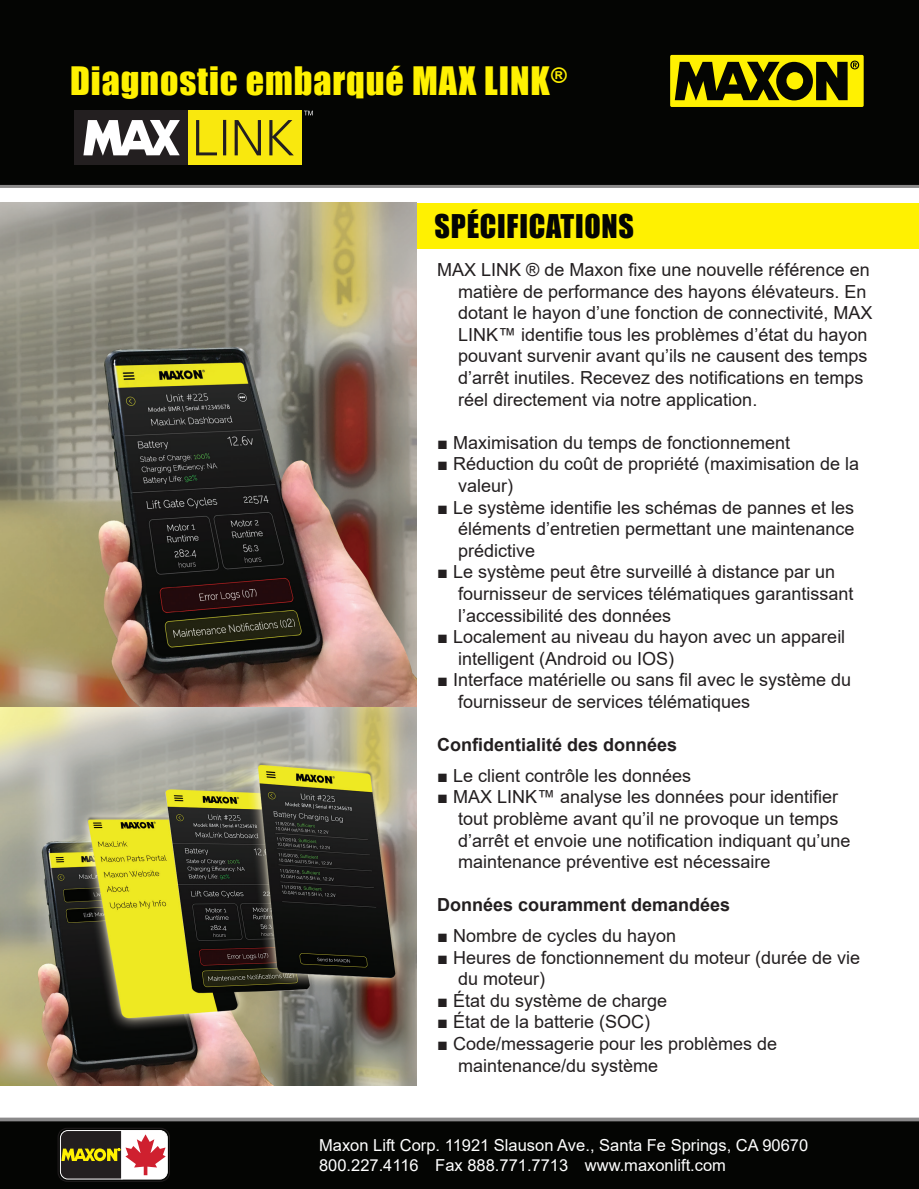
<style>
.page{position:relative;width:919px;height:1189px;background:#fff}
.page>*{position:absolute;margin:0;border:0;box-sizing:border-box;transform-origin:0 0}
.t1{font:36px "Impact";letter-spacing:.025em;color:#fff101}
.TOC_TEXT{font:30px "Impact";letter-spacing:.025em;color:#040503}
.TOC_TEXT-2{font:18px/21.6px "Arial";color:#231f20}
.TOC_TEXT-3{font:700 18px "Arial";color:#231f20}
.t2{font:16.5px/19.5px "Arial";color:#fff}
</style>
<div class="page">
<div style="left:0;top:0;width:919px;height:188px;background:#040503"></div>
<div style="left:670px;top:55px;width:194px;height:52px;background:#fff101;border-radius:2px"></div>
<svg style="left:675px;top:61px;width:184px;height:40px"></svg>
<div style="left:75px;top:110px;width:113px;height:55px;background:#231f20"></div>
<div style="left:188px;top:110px;width:113px;height:55px;background:#f9e80e"></div>
<svg style="left:83px;top:120px;width:97px;height:36px"></svg>
<svg style="left:196px;top:120px;width:98px;height:35px"></svg>
<svg style="left:304px;top:111px;width:9px;height:4px"></svg>
<div style="left:0;top:1120px;width:919px;height:69px;background:#040503"></div>
<hr style="left:0;top:1118px;width:919px;height:3px;background:#8a898a">
<div style="left:58px;top:1128px;width:112px;height:53px;border:1px solid #231f20;border-radius:9px"></div>
<svg style="left:60px;top:1130px;width:108px;height:49px;background:#937764"></svg>
<div style="left:408px;top:203px;width:511px;height:46px;background:#fff101"></div>
<img style="left:0;top:203px;width:416px;height:882px">
<h1 class="t1" style="left:70px;top:53px;width:499px">Diagnostic embarqué MAX LINK<sup>®</sup></h1>
<p class="TOC_TEXT" style="left:435px;top:203px;width:201px">SPÉCIFICATIONS</p>
<p class="TOC_TEXT-2" style="left:458px;top:259px;width:416px;text-indent:-21px">MAX LINK ® de Maxon fixe une nouvelle référence en matière de performance des hayons élévateurs. En dotant le hayon d’une fonction de connectivité, MAX LINK™ identifie tous les problèmes d’état du hayon pouvant survenir avant qu’ils ne causent des temps d’arrêt inutiles. Recevez des notifications en temps réel directement via notre application.</p>
<p class="TOC_TEXT-2" style="left:437px;top:431px;width:355px">■ Maximisation du temps de fonctionnement</p>
<p class="TOC_TEXT-2" style="left:458px;top:453px;width:403px;text-indent:-21px">■ Réduction du coût de propriété (maximisation de la valeur)</p>
<p class="TOC_TEXT-2" style="left:458px;top:496px;width:398px;text-align:justify;text-indent:-21px">■ Le système identifie les schémas de pannes et les éléments d’entretien permettant une maintenance prédictive</p>
<p class="TOC_TEXT-2" style="left:458px;top:561px;width:397px;text-indent:-21px">■ Le système peut être surveillé à distance par un fournisseur de services télématiques garantissant l’accessibilité des données</p>
<p class="TOC_TEXT-2" style="left:458px;top:626px;width:389px;text-indent:-21px">■ Localement au niveau du hayon avec un appareil intelligent (Android ou IOS)</p>
<p class="TOC_TEXT-2" style="left:458px;top:669px;width:395px;text-indent:-21px">■ Interface matérielle ou sans fil avec le système du fournisseur de services télématiques</p>
<p class="TOC_TEXT-3" style="left:437px;top:732px;width:242px">Confidentialité des données</p>
<p class="TOC_TEXT-2" style="left:437px;top:764px;width:255px">■ Le client contrôle les données</p>
<p class="TOC_TEXT-2" style="left:458px;top:786px;width:394px;text-indent:-21px">■ MAX LINK™ analyse les données pour identifier tout problème avant qu’il ne provoque un temps d’arrêt et envoie une notification indiquant qu’une maintenance préventive est nécessaire</p>
<p class="TOC_TEXT-3" style="left:437px;top:892px;width:295px">Données couramment demandées</p>
<p class="TOC_TEXT-2" style="left:437px;top:925px;width:240px">■ Nombre de cycles du hayon</p>
<p class="TOC_TEXT-2" style="left:458px;top:946px;width:404px;text-indent:-21px">■ Heures de fonctionnement du moteur (durée de vie du moteur)</p>
<p class="TOC_TEXT-2" style="left:437px;top:989px;width:231px">■ État du système de charge</p>
<p class="TOC_TEXT-2" style="left:437px;top:1011px;width:214px">■ État de la batterie (SOC)</p>
<p class="TOC_TEXT-2" style="left:458px;top:1033px;width:321px;text-indent:-21px">■ Code/messagerie pour les problèmes de maintenance/du système</p>
<p class="t2" style="left:319px;top:1135px;width:491px">Maxon Lift Corp. 11921 Slauson Ave., Santa Fe Springs, CA 90670<br>800.227.4116 Fax 888.771.7713 www.maxonlift.com</p>
</div>
